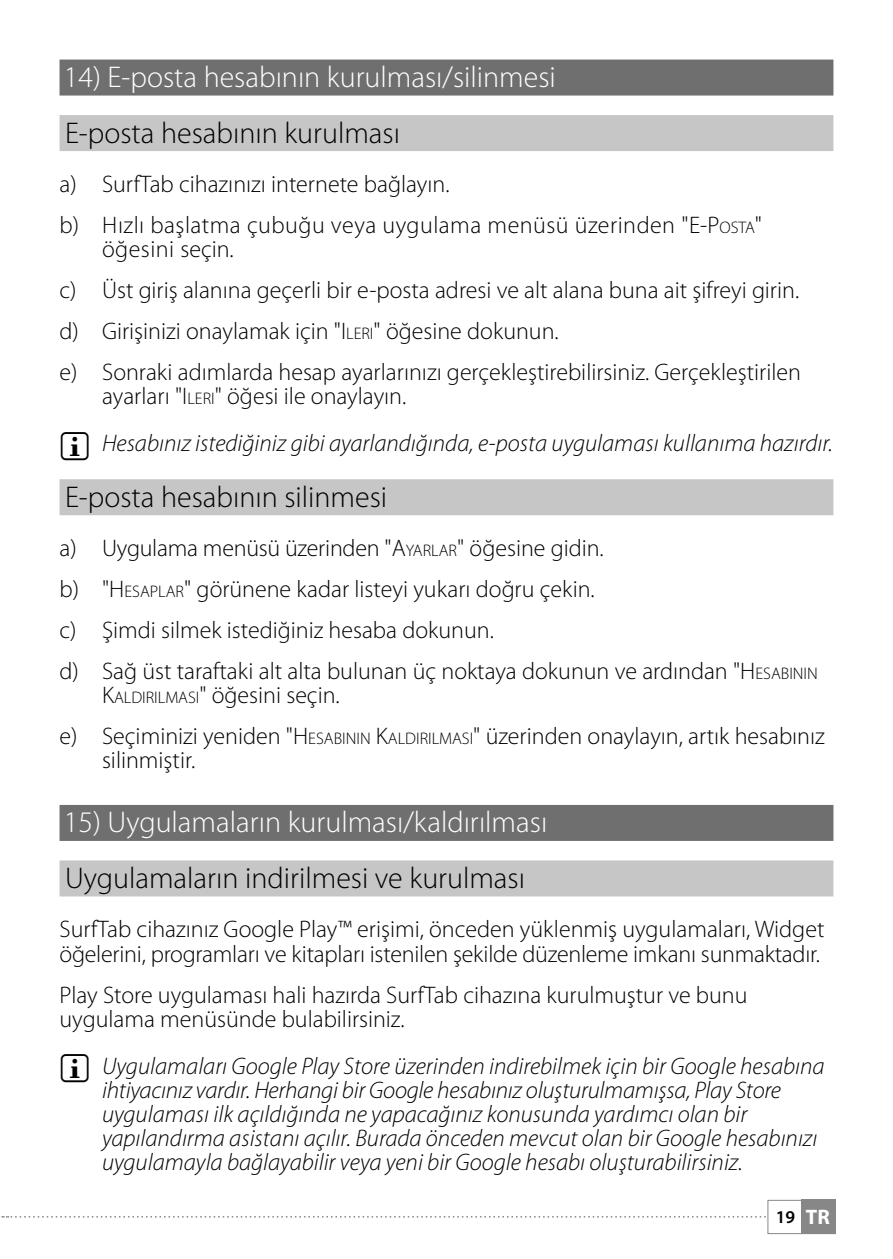
<style>
.page{position:relative;width:893px;height:1259px;background:#fff}
.page>*{position:absolute;margin:0;border:0;box-sizing:border-box;transform-origin:0 0}
.t1{font:300 30px "Myriad Pro";color:#000}
.t2{font:300 30px "Myriad Pro";color:#fff}
.t3{font:300 24px/41.1px "Myriad Pro";color:#000}
.t4{font:italic 300 24px/24px "Myriad Pro";color:#000}
.t5{font:300 24px/41.1px "Myriad Pro";letter-spacing:.02em;color:#000}
.t6{font:600 18px "Myriad Pro";color:#000}
.s1{font-style:inherit}
.s2{font-size:16.8px}
.s3{font-style:normal}
.s4{font-style:normal;font-size:16.8px}
.s5{font-weight:700;font-size:21px;color:#fff}
</style>
<div class="page">
<div style="left:801px;top:1200px;width:35px;height:34px;background:#878787"></div>
<div style="left:767px;top:1200px;width:69px;height:34px;border:1px solid #878787"></div>
<svg style="left:1px;top:1216px;width:765px;height:1px"></svg>
<div style="left:60px;top:60px;width:773px;height:36px;background:#706f6f"></div>
<div style="left:60px;top:115px;width:773px;height:36px;background:#c6c6c6"></div>
<div style="left:60px;top:479px;width:773px;height:36px;background:#c6c6c6"></div>
<div style="left:60px;top:805px;width:773px;height:36px;background:#706f6f"></div>
<div style="left:60px;top:860px;width:773px;height:36px;background:#c6c6c6"></div>
<p class="t2" style="left:64px;top:61px;width:494px">14) E-posta hesabının kurulması/silinmesi</p>
<p class="t1" style="left:65px;top:116px;width:336px">E-posta hesabının kurulması</p>
<p class="t5" style="left:60px;top:164px;width:704px">a) SurfTab cihazınızı internete bağlayın.<br>b) Hızlı başlatma çubuğu veya uygulama menüsü üzerinden "<span class="s1">E-P</span><span class="s2">OSTA</span>"</p>
<p class="t3" style="left:60px;top:229px;width:743px;text-indent:43px">öğesini seçin.<br>c) Üst giriş alanına geçerli bir e-posta adresi ve alt alana buna ait şifreyi girin. d) Girişinizi onaylamak için "<span class="s1">I</span> <span class="s2">LERI</span> " öğesine dokunun.<br>e) Sonraki adımlarda hesap ayarlarınızı gerçekleştirebilirsiniz. Gerçekleştirilen</p>
<p class="t4" style="left:102px;top:373px;width:732px;line-height:47.1px"><span class="s3">ayarları "</span><span class="s3">I</span> <span class="s4">LERI</span> <span class="s3">" öğesi ile onaylayın.<br></span>Hesabınız istediğiniz gibi ayarlandığında, e-posta uygulaması kullanıma hazırdır.</p>
<p class="t1" style="left:65px;top:480px;width:324px">E-posta hesabının silinmesi</p>
<p class="t3" style="left:60px;top:528px;width:760px">a) Uygulama menüsü üzerinden "<span class="s1">A</span><span class="s2">YARLAR</span>" öğesine gidin.<br>b) "<span class="s1">H</span><span class="s2">ESAPLAR</span><span class="s1">"</span> görünene kadar listeyi yukarı doğru çekin.<br>c) Şimdi silmek istediğiniz hesaba dokunun.<br>d) Sağ üst taraftaki alt alta bulunan üç noktaya dokunun ve ardından "<span class="s1">H</span><span class="s2">ESABININ</span></p>
<p class="t3" style="left:60px;top:675px;width:767px;text-indent:43px"><span class="s1">K</span><span class="s2">ALDIRILMASI</span>" öğesini seçin.<br>e) Seçiminizi yeniden "<span class="s1">H</span><span class="s2">ESABININ</span> <span class="s1">K</span><span class="s2">ALDIRILMASI</span>" üzerinden onaylayın, artık hesabınız</p>
<p class="t3" style="left:102px;top:740px;width:95px">silinmiştir.</p>
<p class="t2" style="left:64px;top:806px;width:485px">15) Uygulamaların kurulması/kaldırılması</p>
<p class="t1" style="left:65px;top:861px;width:462px">Uygulamaların indirilmesi ve kurulması</p>
<p class="t3" style="left:60px;top:918px;width:766px;line-height:24px">SurfTab cihazınız Google Play™ erişimi, önceden yüklenmiş uygulamaları, Widget öğelerini, programları ve kitapları istenilen şekilde düzenleme imkanı sunmaktadır.</p>
<p class="t3" style="left:60px;top:983px;width:689px;line-height:24px">Play Store uygulaması hali hazırda SurfTab cihazına kurulmuştur ve bunu uygulama menüsünde bulabilirsiniz.</p>
<p class="t4" style="left:102px;top:1054px;width:724px">Uygulamaları Google Play Store üzerinden indirebilmek için bir Google hesabına ihtiyacınız vardır. Herhangi bir Google hesabınız oluşturulmamışsa, Play Store uygulaması ilk açıldığında ne yapacağınız konusunda yardımcı olan bir yapılandırma asistanı açılır. Burada önceden mevcut olan bir Google hesabınızı uygulamayla bağlayabilir veya yeni bir Google hesabı oluşturabilirsiniz.</p>
<p class="t6" style="left:776px;top:1206px;width:55px">19 <span class="s5">TR</span></p>
</div>
